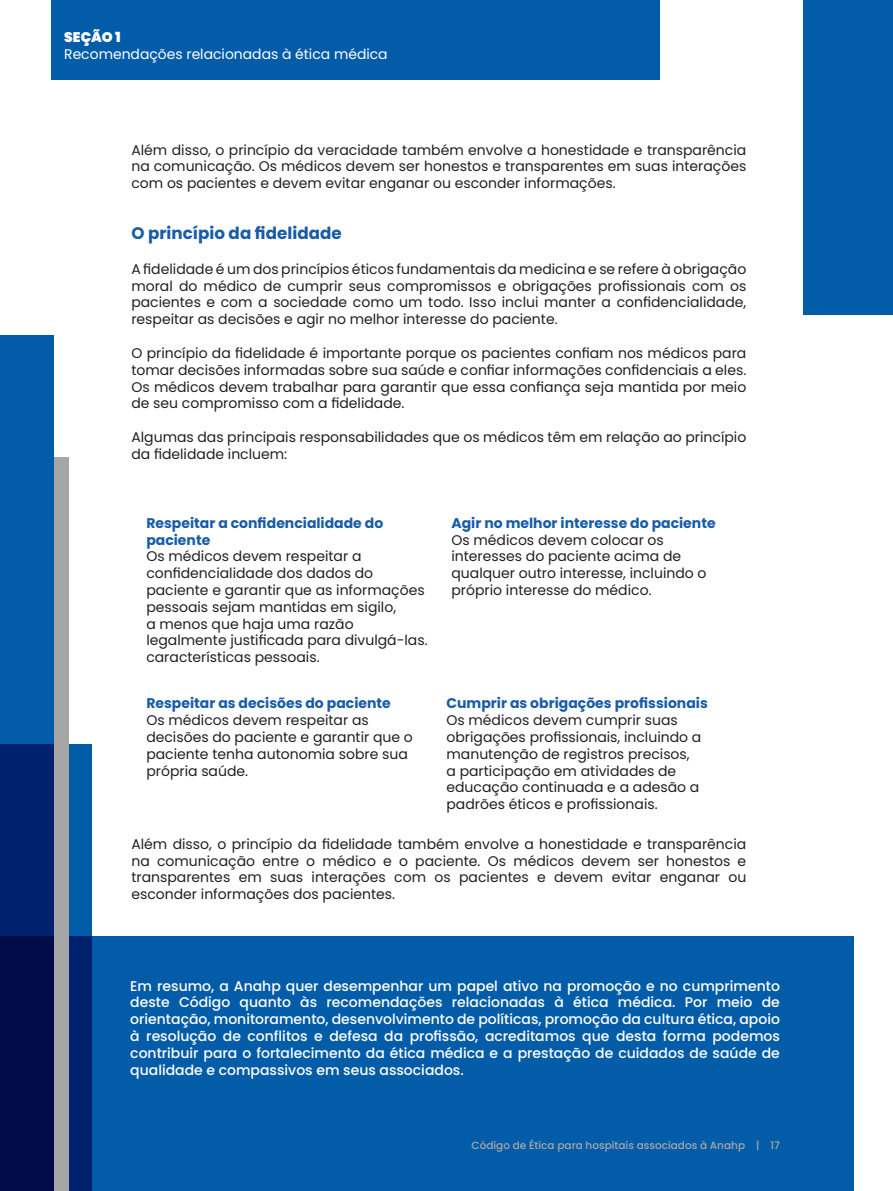
<style>
.page{position:relative;width:893px;height:1191px;background:#fff}
.page>*{position:absolute;margin:0;border:0;box-sizing:border-box;transform-origin:0 0}
.t1{font:700 16.62px "Poppins";color:#185ca8}
.t2{font:14px/16.8px "Poppins";color:#231f20}
.t3{font:500 14px/16.8px "Poppins";color:#fff;text-align:justify}
.t4{font:700 14px/16.8px "Poppins";color:#185ca8}
.t5{font:14px "Poppins";color:#fff}
.t6{font:900 14px "Poppins";color:#fff}
.t7{font:500 10.5px "Poppins";color:#a8a8a8}
</style>
<div class="page">
<div style="left:0;top:936px;width:853px;height:255px;background:#035ca8"></div>
<svg style="left:69px;top:744px;width:23px;height:447px;fill:#00216e"></svg>
<div style="left:803px;top:0;width:90px;height:315px;background:#035ca8"></div>
<div style="left:54px;top:457px;width:15px;height:734px;background:#a6a6a6"></div>
<div style="left:51px;top:0;width:608px;height:80px;background:#035ca8"></div>
<svg style="left:0;top:335px;width:54px;height:856px"></svg>
<p class="t6" style="left:64px;top:29px;width:58px">SEÇÃO 1</p>
<p class="t5" style="left:64px;top:46px;width:325px">Recomendações relacionadas à ética médica</p>
<p class="t2" style="left:131px;top:141px;width:616px;text-align:justify">Além disso, o princípio da veracidade também envolve a honestidade e transparência na comunicação. Os médicos devem ser honestos e transparentes em suas interações com os pacientes e devem evitar enganar ou esconder informações.</p>
<p class="t1" style="left:131px;top:223px;width:212px">O princípio da fidelidade</p>
<p class="t2" style="left:131px;top:261px;width:616px;text-align:justify">A fidelidade é um dos princípios éticos fundamentais da medicina e se refere à obrigação moral do médico de cumprir seus compromissos e obrigações profissionais com os pacientes e com a sociedade como um todo. Isso inclui manter a confidencialidade, respeitar as decisões e agir no melhor interesse do paciente.</p>
<p class="t2" style="left:131px;top:345px;width:616px;text-align:justify">O princípio da fidelidade é importante porque os pacientes confiam nos médicos para tomar decisões informadas sobre sua saúde e confiar informações confidenciais a eles.<br>Os médicos devem trabalhar para garantir que essa confiança seja mantida por meio de seu compromisso com a fidelidade.</p>
<p class="t2" style="left:131px;top:429px;width:616px">Algumas das principais responsabilidades que os médicos têm em relação ao princípio da fidelidade incluem:</p>
<p class="t4" style="left:146px;top:514px;width:238px">Respeitar a confidencialidade do paciente</p>
<p class="t2" style="left:146px;top:548px;width:283px">Os médicos devem respeitar a confidencialidade dos dados do paciente e garantir que as informações pessoais sejam mantidas em sigilo,<br>a menos que haja uma razão legalmente justificada para divulgá-las. características pessoais.</p>
<p class="t4" style="left:146px;top:695px;width:246px">Respeitar as decisões do paciente</p>
<p class="t2" style="left:146px;top:712px;width:268px">Os médicos devem respeitar as decisões do paciente e garantir que o paciente tenha autonomia sobre sua própria saúde.</p>
<p class="t4" style="left:451px;top:514px;width:266px">Agir no melhor interesse do paciente</p>
<p class="t2" style="left:451px;top:531px;width:257px">Os médicos devem colocar os interesses do paciente acima de qualquer outro interesse, incluindo o próprio interesse do médico.</p>
<p class="t4" style="left:446px;top:695px;width:263px">Cumprir as obrigações profissionais</p>
<p class="t2" style="left:446px;top:712px;width:256px">Os médicos devem cumprir suas obrigações profissionais, incluindo a manutenção de registros precisos, a participação em atividades de educação continuada e a adesão a padrões éticos e profissionais.</p>
<p class="t2" style="left:131px;top:835px;width:616px;text-align:justify">Além disso, o princípio da fidelidade também envolve a honestidade e transparência na comunicação entre o médico e o paciente. Os médicos devem ser honestos e transparentes em suas interações com os pacientes e devem evitar enganar ou esconder informações dos pacientes.</p>
<p class="t3" style="left:130px;top:977px;width:651px">Em resumo, a Anahp quer desempenhar um papel ativo na promoção e no cumprimento deste Código quanto às recomendações relacionadas à ética médica. Por meio de orientação, monitoramento, desenvolvimento de políticas, promoção da cultura ética, apoio à resolução de conflitos e defesa da profissão, acreditamos que desta forma podemos contribuir para o fortalecimento da ética médica e a prestação de cuidados de saúde de qualidade e compassivos em seus associados.</p>
<p class="t7" style="left:472px;top:1139px;width:310px">Código de Ética para hospitais associados à Anahp | 17</p>
</div>
